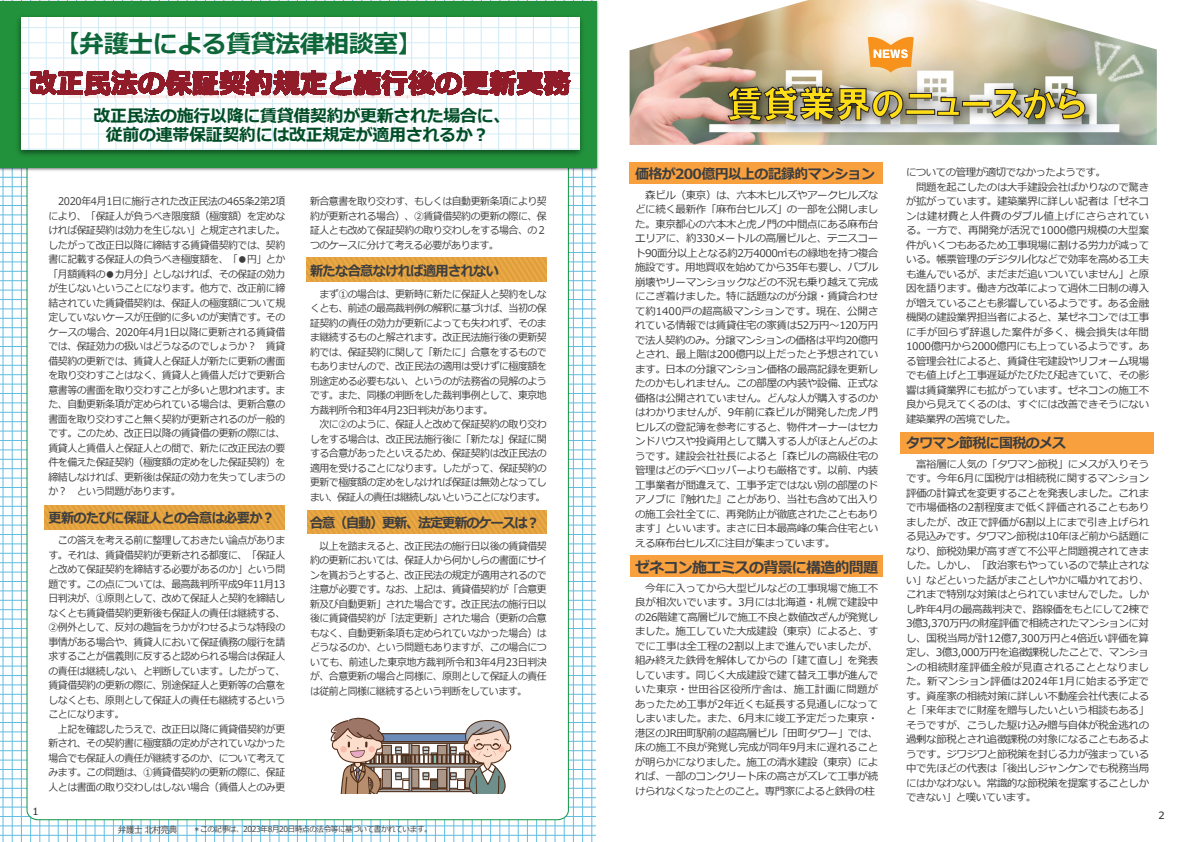
<style>
.page{position:relative;width:1191px;height:842px;background:#fff}
.page>*{position:absolute;margin:0;border:0;box-sizing:border-box;transform-origin:0 0}
.t1{font:36px "HGP Soei Kakugothic UB";color:#ffdd17}
.t2{font:700 25px "Meiryo";letter-spacing:-.02em;color:#0c6638}
.t3{font:700 17px/19.1px "Meiryo";letter-spacing:-.02em;color:#004d26;text-align:center}
.t4{font:700 15px "Meiryo";letter-spacing:-.05em;color:#3e3e3f}
.t5{font:700 14px "Meiryo";letter-spacing:-.05em;color:#3e3e3f;scale:.94 1}
.t6{font:700 14px "Meiryo";letter-spacing:-.05em;color:#3e3e3f}
.t7{font:700 14px "Meiryo";letter-spacing:-.09em;color:#3e3e3f;scale:.94 1}
.t8{font:10.5px/14.5px "Meiryo";letter-spacing:-.045em;color:#3e3e3f;text-align:justify}
.t9{font:10.5px/14.5px "Meiryo";letter-spacing:-.045em;color:#3e3e3f;text-align:justify;scale:.94 1}
.t10{font:10px "Meiryo";color:#231f20}
.t11{font:8px "Meiryo";letter-spacing:-.05em;color:#3e3e3f;scale:.94 1}
.s1{font-size:9px}
</style>
<div class="page">
<svg style="left:0;top:172px;width:595px;height:670px"></svg>
<svg style="left:28px;top:172px;width:540px;height:647px"></svg>
<img style="left:0;top:0;width:599px;height:172px">
<div style="left:0;top:1px;width:596px;height:166px;background:#22933c"></div>
<img style="left:17px;top:16px;width:565px;height:140px">
<svg style="left:21px;top:18px;width:558px;height:131px;background:#f9fcfd"></svg>
<svg style="left:29px;top:70px;width:541px;height:28px;background:#b1646d"></svg>
<img style="left:44px;top:505px;width:241px;height:24px">
<img style="left:306px;top:258px;width:240px;height:23px">
<img style="left:307px;top:510px;width:239px;height:24px">
<svg style="left:330px;top:716px;width:181px;height:77px"></svg>
<img style="left:629px;top:0;width:527px;height:145px">
<svg style="left:867px;top:37px;width:46px;height:36px;background:#f5b361"></svg>
<img style="left:714px;top:73px;width:390px;height:67px">
<svg style="left:727px;top:86px;width:232px;height:35px;background:#78746c"></svg>
<div style="left:962px;top:101px;width:28px;height:5px;border:1px solid #231f20"></div>
<svg style="left:991px;top:88px;width:94px;height:32px;background:#898985"></svg>
<div style="left:628px;top:162px;width:254px;height:22px;background:#f9a03e"></div>
<div style="left:630px;top:555px;width:252px;height:22px;background:#f9a03e"></div>
<div style="left:900px;top:432px;width:253px;height:22px;background:#f9a03e"></div>
<h2 class="t2" style="left:55px;top:26px;width:369px">【弁護士による賃貸法律相談室】</h2>
<h3 class="t3" style="left:93px;top:107px;width:418px">改正民法の施行以降に賃貸借契約が更新された場合に、従前の連帯保証契約には改正規定が適用されるか︖</h3>
<p class="t10" style="left:33px;top:804px;width:8px">1</p>
<p class="t9" style="left:48px;top:195px;width:253px">　2020年4月1日に施行された改正民法の465条2第2項により、「保証人が負うべき限度額（極度額）を定めなければ保証契約は効力を生じない」と規定されました。したがって改正日以降に締結する賃貸借契約では、契約書に記載する保証人の負うべき極度額を、「●円」とか「月額賃料の●カ月分」としなければ、その保証の効力が生じないということになります。他方で、改正前に締結されていた賃貸借契約は、保証人の極度額について規定していないケースが圧倒的に多いのが実情です。そのケースの場合、2020年4月1日以降に更新される賃貸借では、保証効力の扱いはどうなるのでしょうか︖　賃貸借契約の更新では、賃貸人と保証人が新たに更新の書面を取り交わすことはなく、賃貸人と賃借人だけで更新合意書等の書面を取り交わすことが多いと思われます。また、自動更新条項が定められている場合は、更新合意の書面を取り交わすこと無く契約が更新されるのが一般的です。このため、改正日以降の賃貸借の更新の際には、賃貸人と賃借人と保証人との間で、新たに改正民法の要件を備えた保証契約（極度額の定めをした保証契約）を締結しなければ、更新後は保証の効力を失ってしまうのか︖　という問題があります。</p>
<h3 class="t5" style="left:48px;top:508px;width:243px">更新のたびに保証人との合意は必要か︖</h3>
<p class="t9" style="left:48px;top:534px;width:253px;text-align:left">　この答えを考える前に整理しておきたい論点があります。それは、賃貸借契約が更新される都度に、「保証人と改めて保証契約を締結する必要があるのか」という問題です。この点については、最高裁判所平成9年11月13日判決が、①原則として、改めて保証人と契約を締結しなくとも賃貸借契約更新後も保証人の責任は継続する、<br>②例外として、反対の趣旨をうかがわせるような特段の事情がある場合や、賃貸人において保証債務の履行を請求することが信義則に反すると認められる場合は保証人の責任は継続しない、と判断しています。したがって、賃貸借契約の更新の際に、別途保証人と更新等の合意をしなくとも、原則として保証人の責任も継続するということになります。<br>　上記を確認したうえで、改正日以降に賃貸借契約が更新され、その契約書に極度額の定めがされていなかった場合でも保証人の責任が継続するのか、について考えてみます。この問題は、①賃貸借契約の更新の際に、保証人とは書面の取り交わしはしない場合（賃借人とのみ更</p>
<p class="t9" style="left:310px;top:195px;width:253px">新合意書を取り交わす、もしくは自動更新条項により契約が更新される場合）、②賃貸借契約の更新の際に、保証人とも改めて保証契約の取り交わしをする場合、の２つのケースに分けて考える必要があります。</p>
<h3 class="t5" style="left:310px;top:261px;width:202px">新たな合意なければ適用されない</h3>
<p class="t9" style="left:310px;top:287px;width:253px;text-align:left">　まず①の場合は、更新時に新たに保証人と契約をしなくとも、前述の最高裁判例の解釈に基づけば、当初の保証契約の責任の効力が更新によっても失われず、そのまま継続するものと解されます。改正民法施行後の更新契約では、保証契約に関して「新たに」合意をするものでもありませんので、改正民法の適用は受けずに極度額を別途定める必要もない、というのが法務省の見解のようです。また、同様の判断をした裁判事例として、東京地方裁判所令和3年4月23日判決があります。<br>　次に②のように、保証人と改めて保証契約の取り交わしをする場合は、改正民法施行後に「新たな」保証に関する合意があったといえるため、保証契約は改正民法の適用を受けることになります。したがって、保証契約の更新で極度額の定めをしなければ保証は無効となってしまい、保証人の責任は継続しないということになります。</p>
<h3 class="t7" style="left:310px;top:513px;width:246px">合意（自動）更新、法定更新のケースは︖</h3>
<p class="t9" style="left:310px;top:539px;width:253px">　以上を踏まえると、改正民法の施行日以後の賃貸借契約の更新においては、保証人から何かしらの書面にサインを貰おうとすると、改正民法の規定が適用されるので注意が必要です。なお、上記は、賃貸借契約が「合意更新及び自動更新」された場合です。改正民法の施行日以後に賃貸借契約が「法定更新」された場合（更新の合意もなく、自動更新条項も定められていなかった場合）はどうなるのか、という問題もありますが、この場合についても、前述した東京地方裁判所令和3年4月23日判決が、合意更新の場合と同様に、原則として保証人の責任は従前と同様に継続するという判断をしています。</p>
<p class="t11" style="left:118px;top:824px;width:335px"><span class="s1">弁護士 北村亮典　　</span>＊この記事は、2023年8月20日時点の法令等に基づいて書かれています。</p>
<h1 class="t1" style="left:727px;top:86px;width:361px">賃貸業界のニュースから</h1>
<h3 class="t6" style="left:635px;top:164px;width:241px">価格が200億円以上の記録的マンション</h3>
<p class="t8" style="left:635px;top:188px;width:245px">　森ビル（東京）は、六本木ヒルズやアークヒルズなどに続く最新作「麻布台ヒルズ」の一部を公開しました。東京都心の六本木と虎ノ門の中間点にある麻布台エリアに、約330メートルの高層ビルと、テニスコート90面分以上となる約2万4000㎡もの緑地を持つ複合施設です。用地買収を始めてから35年も要し、バブル崩壊やリーマンショックなどの不況も乗り越えて完成にこぎ着けました。特に話題なのが分譲・賃貸合わせて約1400戸の超高級マンションです。現在、公開されている情報では賃貸住宅の家賃は52万円～120万円で法人契約のみ。分譲マンションの価格は平均20億円とされ、最上階は200億円以上だったと予想されています。日本の分譲マンション価格の最高記録を更新したのかもしれません。この部屋の内装や設備、正式な価格は公開されていません。どんな人が購入するのかはわかりませんが、9年前に森ビルが開発した虎ノ門ヒルズの登記簿を参考にすると、物件オーナーはセカンドハウスや投資用として購入する人がほとんどのようです。建設会社社長によると「森ビルの高級住宅の管理はどのデベロッパーよりも厳格です。以前、内装工事業者が間違えて、工事予定ではない別の部屋のドアノブに『触れた』ことがあり、当社も含めて出入りの施工会社全てに、再発防止が徹底されたこともあります」といいます。まさに日本最高峰の集合住宅といえる麻布台ヒルズに注目が集まっています。</p>
<h3 class="t4" style="left:635px;top:557px;width:244px">ゼネコン施工ミスの背景に構造的問題</h3>
<p class="t8" style="left:635px;top:581px;width:245px">　今年に入ってから大型ビルなどの工事現場で施工不良が相次いでいます。3月には北海道・札幌で建設中の26階建て高層ビルで施工不良と数値改ざんが発覚しました。施工していた大成建設（東京）によると、すでに工事は全工程の2割以上まで進んでいましたが、組み終えた鉄骨を解体してからの「建て直し」を発表しています。同じく大成建設で建て替え工事が進んでいた東京・世田谷区役所庁舎は、施工計画に問題があったため工事が2年近くも延長する見通しになってしまいました。また、6月末に竣工予定だった東京・港区のJR田町駅前の超高層ビル「田町タワー」では、床の施工不良が発覚し完成が同年9月末に遅れることが明らかになりました。施工の清水建設（東京）によれば、一部のコンクリート床の高さがズレて工事が続けられなくなったとのこと。専門家によると鉄骨の柱</p>
<p class="t8" style="left:906px;top:166px;width:245px;text-align:left">についての管理が適切でなかったようです。<br>　問題を起こしたのは大手建設会社ばかりなので驚きが拡がっています。建築業界に詳しい記者は「ゼネコンは建材費と人件費のダブル値上げにさらされている。一方で、再開発が活況で1000億円規模の大型案件がいくつもあるため工事現場に割ける労力が減っている。帳票管理のデジタル化などで効率を高める工夫も進んでいるが、まだまだ追いついていません」と原因を語ります。働き方改革によって週休二日制の導入が増えていることも影響しているようです。ある金融機関の建設業界担当者によると、某ゼネコンでは工事に手が回らず辞退した案件が多く、機会損失は年間<br>1000億円から2000億円にも上っているようです。ある管理会社によると、賃貸住宅建設やリフォーム現場でも値上げと工事遅延がたびたび起きていて、その影響は賃貸業界にも拡がっています。ゼネコンの施工不良から見えてくるのは、すぐには改善できそうにない建築業界の苦境でした。</p>
<h3 class="t6" style="left:906px;top:433px;width:162px">タワマン節税に国税のメス</h3>
<p class="t8" style="left:906px;top:457px;width:245px">　富裕層に人気の「タワマン節税」にメスが入りそうです。今年6月に国税庁は相続税に関するマンション評価の計算式を変更することを発表しました。これまで市場価格の2割程度まで低く評価されることもありましたが、改正で評価が6割以上にまで引き上げられる見込みです。タワマン節税は10年ほど前から話題になり、節税効果が高すぎて不公平と問題視されてきました。しかし、「政治家もやっているので禁止されない」などといった話がまことしやかに囁かれており、これまで特別な対策はとられていませんでした。しかし昨年4月の最高裁判決で、路線価をもとにして2棟で3億3,370万円の財産評価で相続されたマンションに対し、国税当局が計12億7,300万円と4倍近い評価を算定し、3億3,000万円を追徴課税したことで、マンションの相続財産評価全般が見直されることとなりました。新マンション評価は2024年1月に始まる予定です。資産家の相続対策に詳しい不動産会社代表によると「来年までに財産を贈与したいという相談もある」そうですが、こうした駆け込み贈与自体が税金逃れの過剰な節税とされ追徴課税の対象になることもあるようです。ジワジワと節税策を封じる力が強まっている中で先ほどの代表は「後出しジャンケンでも税務当局にはかなわない。常識的な節税策を提案することしかできない」と嘆いています。</p>
<p class="t10" style="left:1158px;top:809px;width:8px">2</p>
</div>
